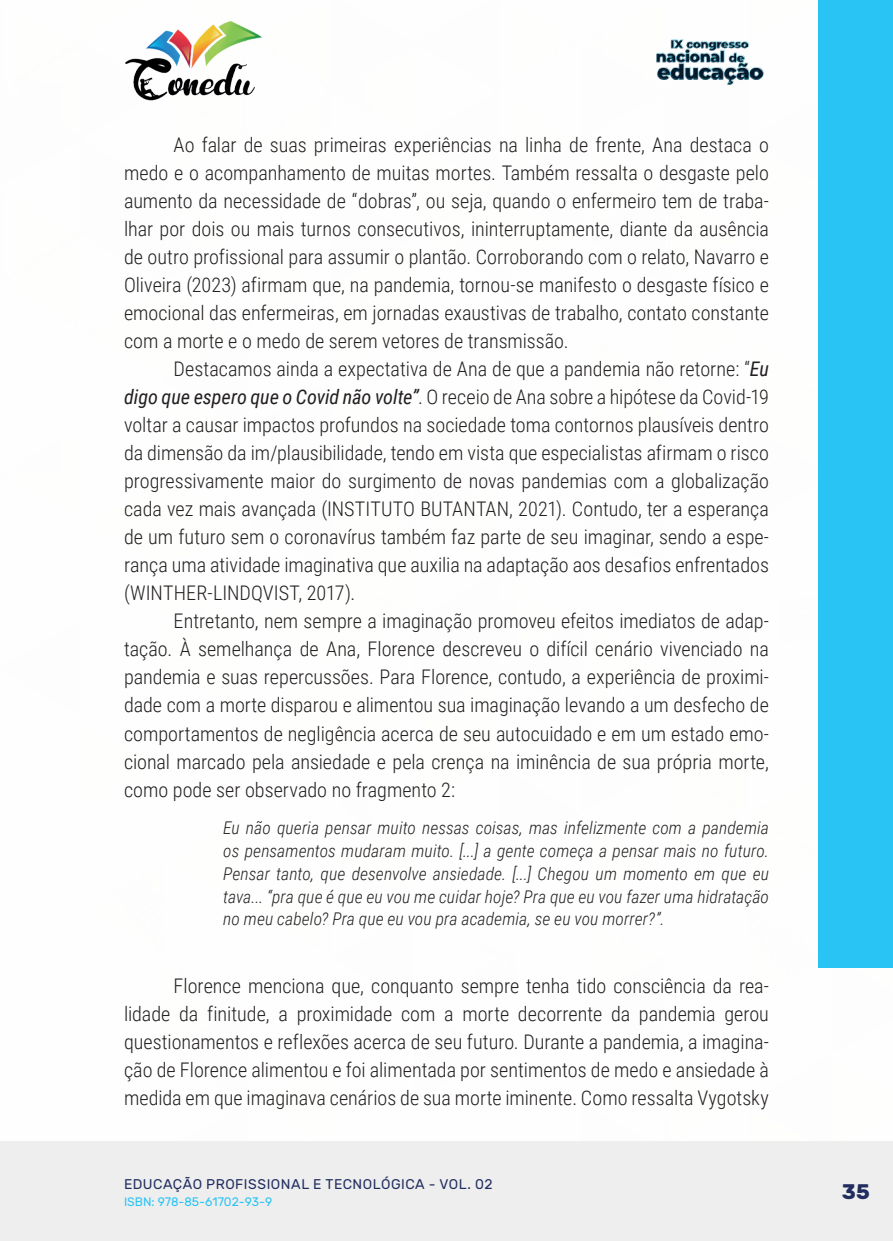
<style>
.page{position:relative;width:893px;height:1241px;background:#fff}
.page>*{position:absolute;margin:0;border:0;box-sizing:border-box;transform-origin:0 0}
.t1{font:700 21px "Rubik";color:#202d5e}
._9_CORPO{font:300 20.12px/28px "Roboto Condensed";color:#231f20;text-align:justify}
._19_DEPOIMENTO_RELATO{font:italic 300 17.5px/22.8px "Roboto Condensed";letter-spacing:.005em;color:#231f20;text-align:justify}
.t2{font:14px "Rubik";letter-spacing:.035em;color:#202d5e}
.t3{font:12.25px "Rubik";color:#29c4f3}
.s1{font-weight:400;font-style:italic}
</style>
<div class="page">
<div style="left:0;top:1141px;width:893px;height:99px;background:#eeeeef"></div>
<div style="left:819px;top:0;width:74px;height:967px;background:#29c4f3"></div>
<img style="left:125px;top:20px;width:137px;height:81px">
<img style="left:656px;top:39px;width:108px;height:46px">
<p class="_9_CORPO" style="left:124px;top:130px;width:646px;text-indent:50px">Ao falar de suas primeiras experiências na linha de frente, Ana destaca o medo e o acompanhamento de muitas mortes. Também ressalta o desgaste pelo aumento da necessidade de “dobras”, ou seja, quando o enfermeiro tem de traba&shy;lhar por dois ou mais turnos consecutivos, ininterruptamente, diante da ausência de outro profissional para assumir o plantão. Corroborando com o relato, Navarro e Oliveira (2023) afirmam que, na pandemia, tornou-se manifesto o desgaste físico e emocional das enfermeiras, em jornadas exaustivas de trabalho, contato constante com a morte e o medo de serem vetores de transmissão.</p>
<p class="_9_CORPO" style="left:124px;top:354px;width:646px;text-indent:50px">Destacamos ainda a expectativa de Ana de que a pandemia não retorne: “<span class="s1">Eu digo que espero que o Covid não volte”</span>. O receio de Ana sobre a hipótese da Covid-19 voltar a causar impactos profundos na sociedade toma contornos plausíveis dentro da dimensão da im/plausibilidade, tendo em vista que especialistas afirmam o risco progressivamente maior do surgimento de novas pandemias com a globalização cada vez mais avançada (INSTITUTO BUTANTAN, 2021). Contudo, ter a esperança de um futuro sem o coronavírus também faz parte de seu imaginar, sendo a espe&shy;rança uma atividade imaginativa que auxilia na adaptação aos desafios enfrentados (WINTHER-LINDQVIST, 2017).</p>
<p class="_9_CORPO" style="left:124px;top:606px;width:646px;text-indent:50px">Entretanto, nem sempre a imaginação promoveu efeitos imediatos de adap&shy;tação. À semelhança de Ana, Florence descreveu o difícil cenário vivenciado na pandemia e suas repercussões. Para Florence, contudo, a experiência de proximi&shy;dade com a morte disparou e alimentou sua imaginação levando a um desfecho de comportamentos de negligência acerca de seu autocuidado e em um estado emo&shy;cional marcado pela ansiedade e pela crença na iminência de sua própria morte, como pode ser observado no fragmento 2:</p>
<p class="_19_DEPOIMENTO_RELATO" style="left:223px;top:815px;width:547px">Eu não queria pensar muito nessas coisas, mas infelizmente com a pandemia os pensamentos mudaram muito. [...] a gente começa a pensar mais no futuro.<br>Pensar tanto, que desenvolve ansiedade. [...] Chegou um momento em que eu tava... “pra que é que eu vou me cuidar hoje? Pra que eu vou fazer uma hidratação no meu cabelo? Pra que eu vou pra academia, se eu vou morrer?”.</p>
<p class="_9_CORPO" style="left:124px;top:970px;width:646px;text-indent:50px">Florence menciona que, conquanto sempre tenha tido consciência da rea&shy;lidade da finitude, a proximidade com a morte decorrente da pandemia gerou questionamentos e reflexões acerca de seu futuro. Durante a pandemia, a imagina&shy;ção de Florence alimentou e foi alimentada por sentimentos de medo e ansiedade à medida em que imaginava cenários de sua morte iminente. Como ressalta Vygotsky</p>
<p class="t2" style="left:124px;top:1175px;width:370px">EDUCAÇÃO PROFISSIONAL E TECNOLÓGICA - VOL. 02</p>
<p class="t3" style="left:124px;top:1194px;width:150px">ISBN: 978-85-61702-93-9</p>
<p class="t1" style="left:842px;top:1179px;width:29px">35</p>
</div>
